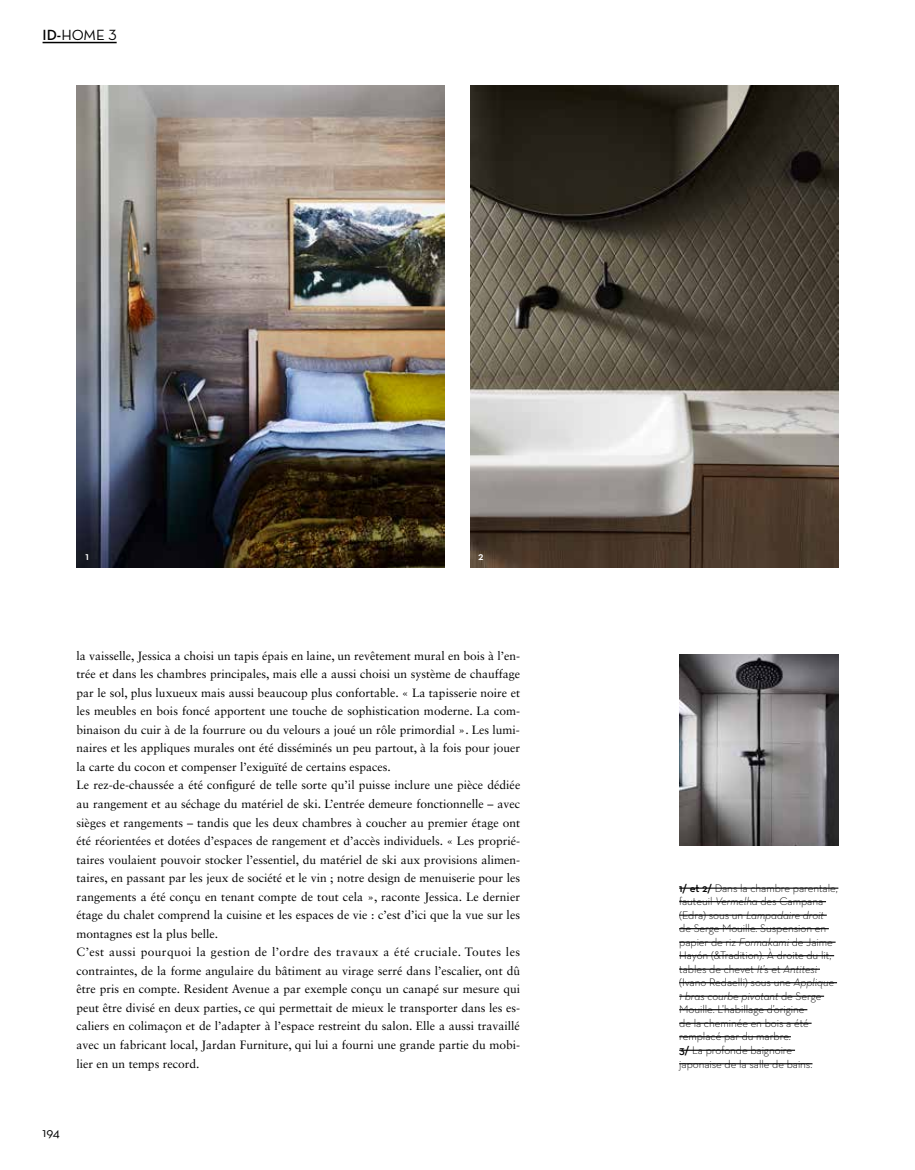
<style>
.page{position:relative;width:915px;height:1170px;background:#fff}
.page>*{position:absolute;margin:0;border:0;box-sizing:border-box;transform-origin:0 0}
.t1{font:15px "Neutra Text Book Alt";color:#000}
.t2{font:13.5px "Neutra Text";color:#000}
.t3{font:12px/18.6px "Sabon LT Std";color:#000}
.t4{font:300 11.25px/13.5px "Neutra Text";letter-spacing:-.005em;color:#000}
.t5{font:600 11.25px "Neutra Text";color:#fff}
.s1{font-family:"Neutra Text";font-weight:600}
.s2{font-weight:600}
.s3{font-style:italic}
</style>
<div class="page">
<img style="left:77px;top:85px;width:367px;height:482px">
<img style="left:470px;top:85px;width:368px;height:482px">
<hr style="left:679px;top:887px;width:159px;height:1px;background:#000">
<hr style="left:679px;top:901px;width:146px;height:1px;background:#000">
<hr style="left:679px;top:914px;width:147px;height:1px;background:#000">
<hr style="left:679px;top:928px;width:149px;height:1px;background:#000">
<hr style="left:679px;top:941px;width:156px;height:1px;background:#000">
<hr style="left:679px;top:955px;width:154px;height:1px;background:#000">
<hr style="left:679px;top:968px;width:140px;height:1px;background:#000">
<hr style="left:679px;top:982px;width:157px;height:1px;background:#000">
<hr style="left:679px;top:995px;width:144px;height:1px;background:#000">
<hr style="left:679px;top:1009px;width:128px;height:1px;background:#000">
<hr style="left:679px;top:1022px;width:132px;height:1px;background:#000">
<hr style="left:679px;top:1036px;width:111px;height:1px;background:#000">
<hr style="left:679px;top:1049px;width:115px;height:1px;background:#000">
<hr style="left:679px;top:1063px;width:133px;height:1px;background:#000">
<hr style="left:43px;top:42px;width:74px;height:1px;background:#000">
<img style="left:679px;top:654px;width:159px;height:191px">
<p class="t1" style="left:43px;top:26px;width:76px"><span class="s1">ID-</span>HOME 3</p>
<p class="t5" style="left:85px;top:549px;width:5px">1</p>
<p class="t5" style="left:478px;top:549px;width:7px">2</p>
<p class="t3" style="left:77px;top:646px;width:445px">la vaisselle, Jessica a choisi un tapis épais en laine, un revêtement mural en bois à l’en&shy;trée et dans les chambres principales, mais elle a aussi choisi un système de chauffage par le sol, plus luxueux mais aussi beaucoup plus confortable. « La tapisserie noire et les meubles en bois foncé apportent une touche de sophistication moderne. La com&shy;binaison du cuir à de la fourrure ou du velours a joué un rôle primordial ». Les lumi&shy;naires et les appliques murales ont été disséminés un peu partout, à la fois pour jouer la carte du cocon et compenser l’exiguïté de certains espaces.<br>Le rez-de-chaussée a été configuré de telle sorte qu’il puisse inclure une pièce dédiée au rangement et au séchage du matériel de ski. L’entrée demeure fonctionnelle – avec sièges et rangements – tandis que les deux chambres à coucher au premier étage ont été réorientées et dotées d’espaces de rangement et d’accès individuels. « Les proprié&shy;taires voulaient pouvoir stocker l’essentiel, du matériel de ski aux provisions alimen&shy;taires, en passant par les jeux de société et le vin ; notre design de menuiserie pour les rangements a été conçu en tenant compte de tout cela », raconte Jessica. Le dernier étage du chalet comprend la cuisine et les espaces de vie : c’est d’ici que la vue sur les montagnes est la plus belle.<br>C’est aussi pourquoi la gestion de l’ordre des travaux a été cruciale. Toutes les contraintes, de la forme angulaire du bâtiment au virage serré dans l’escalier, ont dû être pris en compte. Resident Avenue a par exemple conçu un canapé sur mesure qui peut être divisé en deux parties, ce qui permettait de mieux le transporter dans les es&shy;caliers en colimaçon et de l’adapter à l’espace restreint du salon. Elle a aussi travaillé avec un fabricant local, Jardan Furniture, qui lui a fourni une grande partie du mobi&shy;lier en un temps record.</p>
<p class="t2" style="left:43px;top:1123px;width:19px">194</p>
<p class="t4" style="left:679px;top:881px;width:160px"><span class="s2">1/ et 2/</span> Dans la chambre parentale, fauteuil <span class="s3">Vermelha</span> des Campana (Edra) sous un <span class="s3">Lampadaire droit </span>de Serge Mouille. Suspension en papier de riz <span class="s3">Formakami</span> de Jaime<br>Hayón (&amp;Tradition). À droite du lit, tables de chevet <span class="s3">It’</span>s et <span class="s3">Antitesi </span>(Ivano Redaelli) sous une <span class="s3">Applique<br>1 bras courb</span>e <span class="s3">pivotant</span> de Serge<br>Mouille. L’habillage d’origine<br>de la cheminée en bois a été remplacé par du marbre.<br><span class="s2">3/</span> La profonde baignoire japonaise de la salle de bains.</p>
</div>
